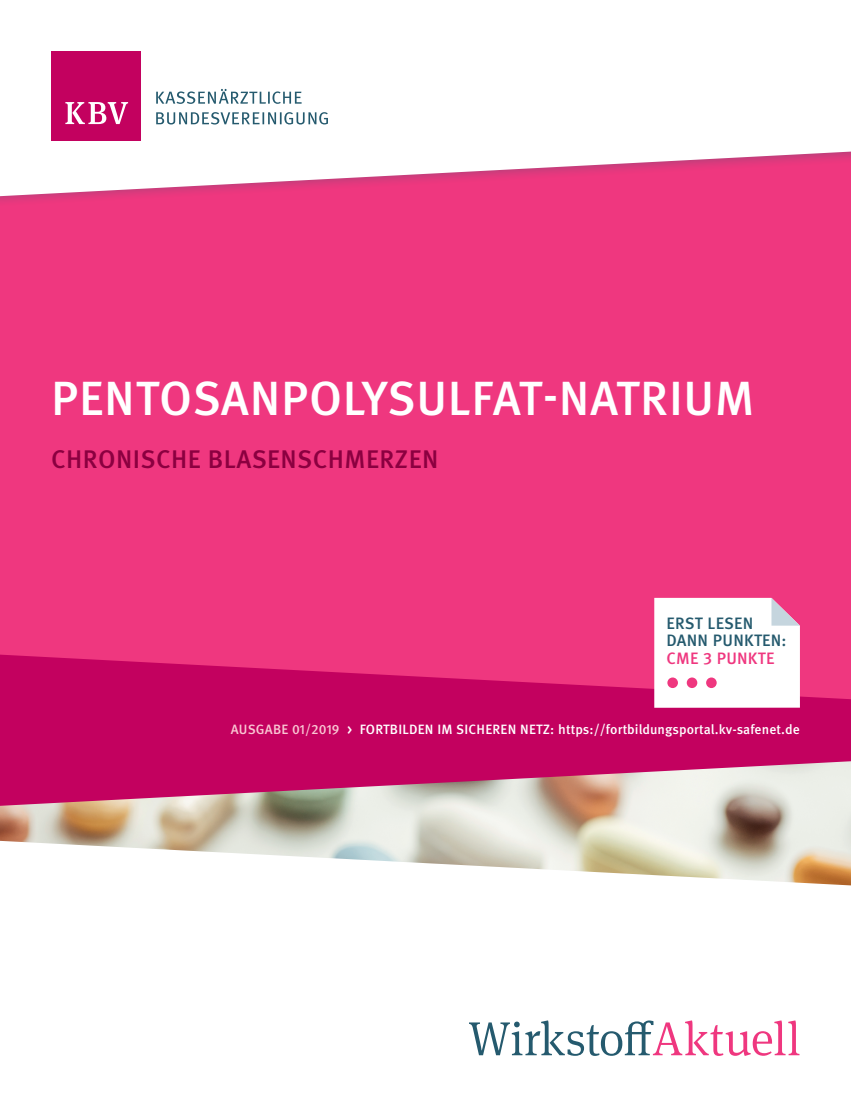
<style>
.page{position:relative;width:851px;height:1106px;background:#fff}
.page>*{position:absolute;margin:0;border:0;box-sizing:border-box;transform-origin:0 0}
.t1{font:500 48px "Meta Pro";letter-spacing:.015em;color:#fff}
.t2{font:500 25.5px "Meta Pro";letter-spacing:.015em;color:#8b0040}
.t3{font:500 16.5px/17.2px "Meta Pro";letter-spacing:.015em;color:#255a6e}
.t4{font:500 16.5px "Meta Pro";letter-spacing:.015em;color:#ef377f}
.t5{font:500 13.5px "Meta Pro";letter-spacing:.005em;color:#fff}
.s1{color:#f9c6d2}
</style>
<div class="page">
<img style="left:0;top:805px;width:850px;height:80px">
<svg style="left:0;top:700px;width:850px;height:105px;fill:#c3015f"></svg>
<div style="left:0;top:211px;width:850px;height:489px;background:#ef377f"></div>
<svg style="left:654px;top:598px;width:145px;height:109px"></svg>
<div style="left:667px;top:677px;width:10px;height:11px;background:#ef377f;border-radius:50%"></div>
<div style="left:686px;top:677px;width:11px;height:11px;background:#ef377f;border-radius:50%"></div>
<div style="left:706px;top:677px;width:10px;height:11px;background:#ef377f;border-radius:50%"></div>
<div style="left:0;top:196px;width:850px;height:15px;background:#ef377f"></div>
<svg style="left:4px;top:88px;width:846px;height:108px"></svg>
<div style="left:51px;top:51px;width:90px;height:90px;background:#c3015f"></div>
<svg style="left:65px;top:102px;width:63px;height:22px"></svg>
<svg style="left:156px;top:112px;width:172px;height:12px"></svg>
<svg style="left:156px;top:89px;width:145px;height:15px"></svg>
<svg style="left:469px;top:1020px;width:330px;height:35px"></svg>
<h1 class="t1" style="left:51px;top:368px;width:704px">PENTOSANPOLYSULFAT-NATRIUM</h1>
<h2 class="t2" style="left:51px;top:443px;width:389px">CHRONISCHE BLASENSCHMERZEN</h2>
<p class="t3" style="left:666px;top:615px;width:122px">ERST LESEN<br>DANN PUNKTEN:</p>
<p class="t4" style="left:666px;top:647px;width:109px">CME 3 PUNKTE</p>
<p class="t5" style="left:231px;top:720px;width:570px"><span class="s1">AUSGABE 01/2019</span> &gt; FORTBILDEN IM SICHEREN NETZ: https://fortbildungsportal.kv-safenet.de</p>
</div>
